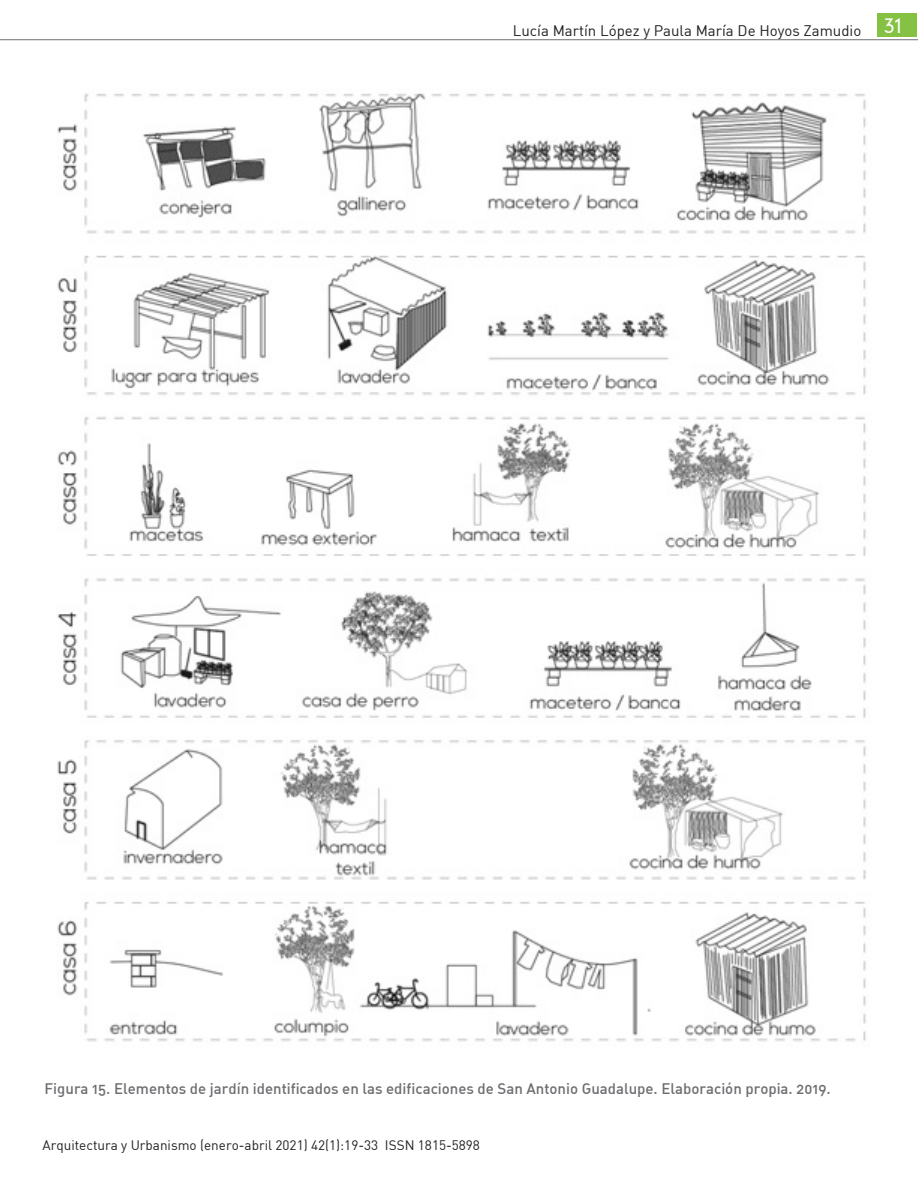
<style>
.page{position:relative;width:918px;height:1188px;background:#fff}
.page>*{position:absolute;margin:0;border:0;box-sizing:border-box;transform-origin:0 0}
.pie_de_foto{font:15px "DIN Medium Alternate";color:#6c6d70}
.t1{font:15px "DIN";color:#231f20}
.t2{font:13.5px "DIN";color:#231f20}
</style>
<div class="page">
<div style="left:878px;top:14px;width:39px;height:23px;background:#84c141"></div>
<hr style="left:0;top:39px;width:918px;height:1px;background:#6c6d70">
<img style="left:57px;top:93px;width:809px;height:949px">
<p class="t1" style="left:513px;top:21px;width:391px">Lucía Martín López y Paula María De Hoyos Zamudio <sup>31</sup></p>
<p class="pie_de_foto" style="left:45px;top:1079px;width:788px">Figura 15. Elementos de jardín identificados en las edificaciones de San Antonio Guadalupe. Elaboración propia. 2019.</p>
<p class="t2" style="left:43px;top:1137px;width:439px">Arquitectura y Urbanismo (enero-abril 2021) 42(1):19-33 ISSN 1815-5898</p>
</div>
